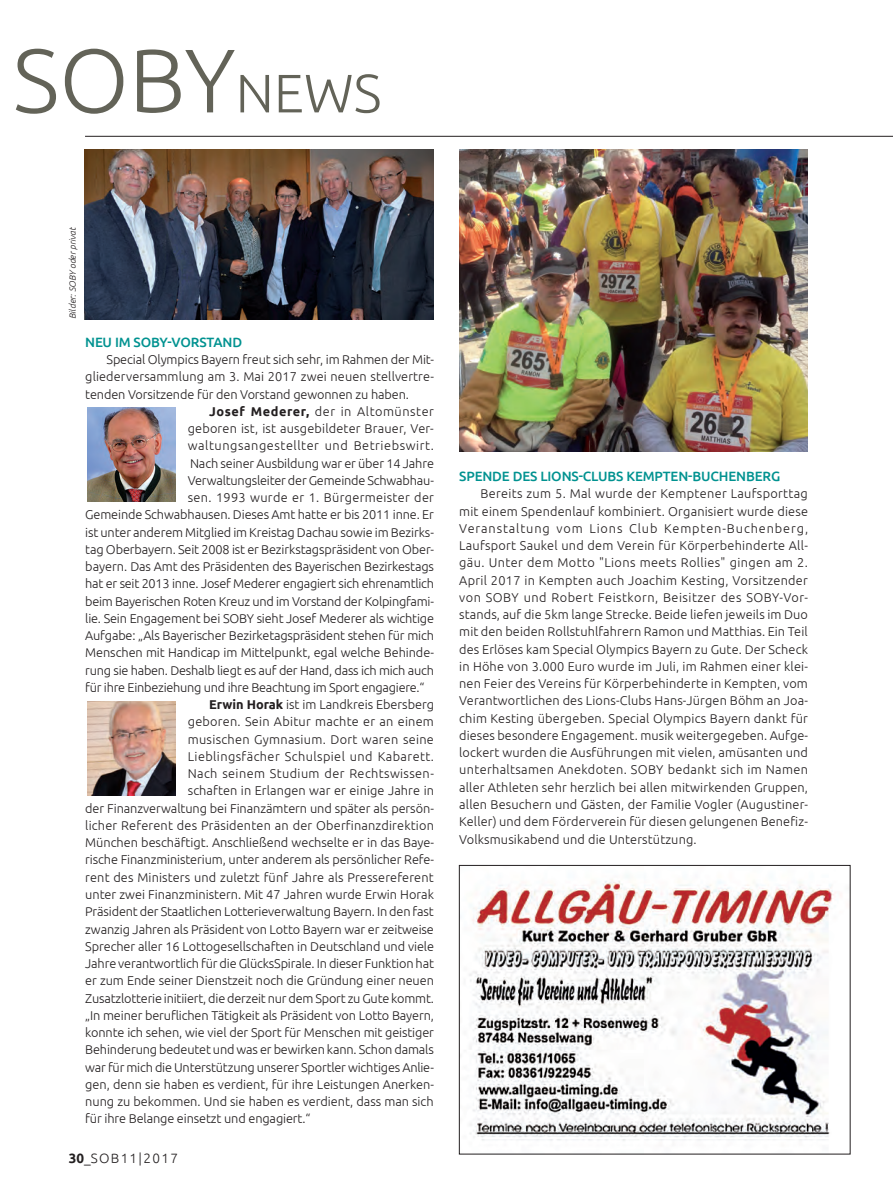
<style>
.page{position:relative;width:893px;height:1191px;background:#fff}
.page>*{position:absolute;margin:0;border:0;box-sizing:border-box;transform-origin:0 0}
.Fließtext{font:300 90px "Ubuntu";color:#636358}
.KastenHead{font:500 13.5px "Ubuntu";letter-spacing:-.01em;color:#009290}
.t1{font:300 13.5px "Ubuntu";letter-spacing:.1em;color:#231f20}
.Kasten_einzug{font:300 12.75px/17.2px "Ubuntu";letter-spacing:-.01em;color:#231f20;text-align:justify}
.Kasten_einzug-2{font:300 12.75px "Ubuntu";letter-spacing:.015em;color:#231f20}
.Kasten_einzug-3{font:300 12.75px "Ubuntu";letter-spacing:.03em;color:#231f20}
.Kasten_einzug-4{font:300 12.75px "Ubuntu";letter-spacing:.025em;color:#231f20}
.Kasten_einzug-5{font:300 12.75px "Ubuntu";letter-spacing:.01em;color:#231f20}
.Kasten_einzug-6{font:300 12.75px "Ubuntu";letter-spacing:.045em;color:#231f20}
.Kasten_einzug-7{font:300 12.75px "Ubuntu";letter-spacing:.02em;color:#231f20}
.Kasten_einzug-8{font:300 12.75px "Ubuntu";letter-spacing:.04em;color:#231f20}
.Bildnachweiß{font:italic 300 9px "Ubuntu";color:#231f20}
.s1{font-size:54px}
.s2{font-weight:700}
</style>
<div class="page">
<hr style="left:85px;top:136px;width:808px;height:1px;background:#231f20">
<img style="left:85px;top:150px;width:349px;height:169px">
<img style="left:459px;top:150px;width:349px;height:301px">
<img style="left:469px;top:875px;width:367px;height:266px">
<div style="left:459px;top:865px;width:391px;height:289px;border:1px solid #231f20"></div>
<img style="left:87px;top:408px;width:88px;height:93px">
<img style="left:87px;top:701px;width:88px;height:94px">
<p class="Fließtext" style="left:13px;top:26px;width:370px">SOBY<span class="s1">NEWS</span></p>
<p class="Bildnachweiß" style="left:67px;top:319px;width:94px;rotate:-90deg">Bilder: SOBY oder privat</p>
<p class="KastenHead" style="left:85px;top:333px;width:158px">NEU IM SOBY-VORSTAND</p>
<p class="Kasten_einzug" style="left:85px;top:350px;width:350px;text-indent:21px">Special Olympics Bayern freut sich sehr, im Rahmen der Mit&shy;gliederversammlung am 3. Mai 2017 zwei neuen stellvertre&shy;tenden Vorsitzende für den Vorstand gewonnen zu haben.</p>
<p class="Kasten_einzug-8" style="left:209px;top:403px;width:226px"><span class="s2">Josef Mederer,</span> der in Altomünster</p>
<p class="Kasten_einzug-2" style="left:188px;top:421px;width:247px">geboren ist, ist ausgebildeter Brauer, Ver-</p>
<p class="Kasten_einzug-6" style="left:188px;top:438px;width:248px">waltungsangestellter und Betriebswirt.</p>
<p class="Kasten_einzug" style="left:190px;top:454px;width:245px">Nach seiner Ausbildung war er über 14 Jahre</p>
<p class="Kasten_einzug" style="left:188px;top:471px;width:248px">Verwaltungsleiter der Gemeinde Schwabhau-</p>
<p class="Kasten_einzug-4" style="left:188px;top:490px;width:248px">sen. 1993 wurde er 1. Bürgermeister der</p>
<p class="Kasten_einzug" style="left:85px;top:506px;width:350px">Gemeinde Schwabhausen. Dieses Amt hatte er bis 2011 inne. Er</p>
<p class="Kasten_einzug" style="left:85px;top:523px;width:350px">ist unter anderem Mitglied im Kreistag Dachau sowie im Bezirks-</p>
<p class="Kasten_einzug" style="left:85px;top:540px;width:350px">tag Oberbayern. Seit 2008 ist er Bezirkstagspräsident von Ober-</p>
<p class="Kasten_einzug" style="left:85px;top:557px;width:350px">bayern. Das Amt des Präsidenten des Bayerischen Bezirkestags</p>
<p class="Kasten_einzug" style="left:85px;top:575px;width:350px">hat er seit 2013 inne. Josef Mederer engagiert sich ehrenamtlich</p>
<p class="Kasten_einzug" style="left:85px;top:592px;width:350px">beim Bayerischen Roten Kreuz und im Vorstand der Kolpingfami-</p>
<p class="Kasten_einzug" style="left:85px;top:609px;width:350px">lie. Sein Engagement bei SOBY sieht Josef Mederer als wichtige</p>
<p class="Kasten_einzug" style="left:85px;top:626px;width:350px">Aufgabe: „Als Bayerischer Bezirketagspräsident stehen für mich</p>
<p class="Kasten_einzug" style="left:85px;top:644px;width:350px">Menschen mit Handicap im Mittelpunkt, egal welche Behinde-</p>
<p class="Kasten_einzug" style="left:85px;top:661px;width:350px">rung sie haben. Deshalb liegt es auf der Hand, dass ich mich auch</p>
<p class="Kasten_einzug" style="left:85px;top:678px;width:341px">für ihre Einbeziehung und ihre Beachtung im Sport engagiere.“</p>
<p class="Kasten_einzug" style="left:209px;top:695px;width:226px"><span class="s2">Erwin Horak</span> ist im Landkreis Ebersberg</p>
<p class="Kasten_einzug-7" style="left:188px;top:714px;width:248px">geboren. Sein Abitur machte er an einem</p>
<p class="Kasten_einzug-4" style="left:188px;top:731px;width:248px">musischen Gymnasium. Dort waren seine</p>
<p class="Kasten_einzug-3" style="left:188px;top:748px;width:248px">Lieblingsfächer Schulspiel und Kabarett.</p>
<p class="Kasten_einzug-3" style="left:188px;top:766px;width:248px">Nach seinem Studium der Rechtswissen-</p>
<p class="Kasten_einzug" style="left:188px;top:782px;width:248px">schaften in Erlangen war er einige Jahre in</p>
<p class="Kasten_einzug" style="left:85px;top:799px;width:350px">der Finanzverwaltung bei Finanzämtern und später als persön-</p>
<p class="Kasten_einzug-2" style="left:85px;top:817px;width:350px">licher Referent des Präsidenten an der Oberfinanzdirektion</p>
<p class="Kasten_einzug" style="left:85px;top:833px;width:350px">München beschäftigt. Anschließend wechselte er in das Baye-</p>
<p class="Kasten_einzug" style="left:85px;top:851px;width:350px">rische Finanzministerium, unter anderem als persönlicher Refe-</p>
<p class="Kasten_einzug-5" style="left:85px;top:869px;width:350px">rent des Ministers und zuletzt fünf Jahre als Pressereferent</p>
<p class="Kasten_einzug" style="left:85px;top:885px;width:350px">unter zwei Finanzministern. Mit 47 Jahren wurde Erwin Horak</p>
<p class="Kasten_einzug" style="left:85px;top:902px;width:350px">Präsident der Staatlichen Lotterieverwaltung Bayern. In den fast</p>
<p class="Kasten_einzug" style="left:85px;top:920px;width:350px">zwanzig Jahren als Präsident von Lotto Bayern war er zeitweise</p>
<p class="Kasten_einzug" style="left:85px;top:937px;width:350px">Sprecher aller 16 Lottogesellschaften in Deutschland und viele</p>
<p class="Kasten_einzug" style="left:85px;top:954px;width:350px">Jahre verantwortlich für die GlücksSpirale. In dieser Funktion hat</p>
<p class="Kasten_einzug" style="left:85px;top:971px;width:350px">er zum Ende seiner Dienstzeit noch die Gründung einer neuen</p>
<p class="Kasten_einzug" style="left:85px;top:989px;width:350px">Zusatzlotterie initiiert, die derzeit nur dem Sport zu Gute kommt.</p>
<p class="Kasten_einzug" style="left:85px;top:1006px;width:350px">„In meiner beruflichen Tätigkeit als Präsident von Lotto Bayern,</p>
<p class="Kasten_einzug" style="left:85px;top:1023px;width:350px">konnte ich sehen, wie viel der Sport für Menschen mit geistiger</p>
<p class="Kasten_einzug" style="left:85px;top:1040px;width:350px">Behinderung bedeutet und was er bewirken kann. Schon damals</p>
<p class="Kasten_einzug" style="left:85px;top:1058px;width:350px">war für mich die Unterstützung unserer Sportler wichtiges Anlie-</p>
<p class="Kasten_einzug" style="left:85px;top:1075px;width:350px">gen, denn sie haben es verdient, für ihre Leistungen Anerken-</p>
<p class="Kasten_einzug" style="left:85px;top:1092px;width:350px">nung zu bekommen. Und sie haben es verdient, dass man sich</p>
<p class="Kasten_einzug" style="left:85px;top:1109px;width:227px">für ihre Belange einsetzt und engagiert.“</p>
<p class="t1" style="left:69px;top:1150px;width:111px"><span class="s2">30</span>_SOB11|2017</p>
<p class="KastenHead" style="left:459px;top:468px;width:322px">SPENDE DES LIONS-CLUBS KEMPTEN-BUCHENBERG</p>
<p class="Kasten_einzug" style="left:459px;top:485px;width:350px;text-indent:21px">Bereits zum 5. Mal wurde der Kemptener Laufsporttag mit einem Spendenlauf kombiniert. Organisiert wurde diese Veranstaltung vom Lions Club Kempten-Buchenberg, Laufsport Saukel und dem Verein für Körperbehinderte All&shy;gäu. Unter dem Motto "Lions meets Rollies" gingen am 2.<br>April 2017 in Kempten auch Joachim Kesting, Vorsitzender von SOBY und Robert Feistkorn, Beisitzer des SOBY-Vor&shy;stands, auf die 5km lange Strecke. Beide liefen jeweils im Duo mit den beiden Rollstuhlfahrern Ramon und Matthias. Ein Teil des Erlöses kam Special Olympics Bayern zu Gute. Der Scheck in Höhe von 3.000 Euro wurde im Juli, im Rahmen einer klei&shy;nen Feier des Vereins für Körperbehinderte in Kempten, vom Verantwortlichen des Lions-Clubs Hans-Jürgen Böhm an Joa&shy;chim Kesting übergeben. Special Olympics Bayern dankt für dieses besondere Engagement. musik weitergegeben. Aufge&shy;lockert wurden die Ausführungen mit vielen, amüsanten und unterhaltsamen Anekdoten. SOBY bedankt sich im Namen aller Athleten sehr herzlich bei allen mitwirkenden Gruppen, allen Besuchern und Gästen, der Familie Vogler (Augustiner-Keller) und dem Förderverein für diesen gelungenen Benefiz-Volksmusikabend und die Unterstützung.</p>
</div>
